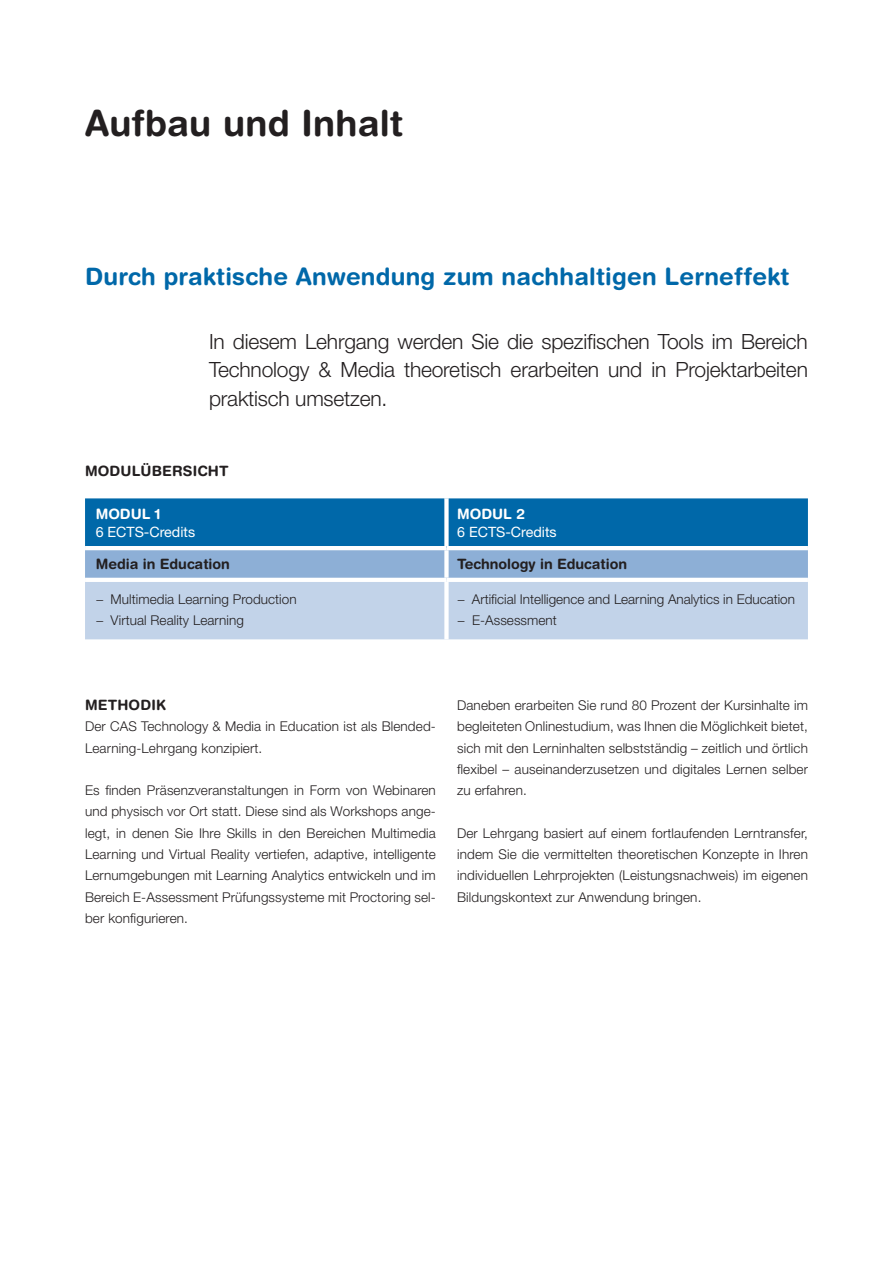
<style>
.page{position:relative;width:893px;height:1263px;background:#fff}
.page>*{position:absolute;margin:0;border:0;box-sizing:border-box;transform-origin:0 0}
.t1{font:700 36px "Helvetica Rounded LT Std";letter-spacing:.005em;color:#231f20}
.t2{font:700 24px "Helvetica Rounded LT Std";letter-spacing:.01em;color:#0068a9}
.t3{font:300 21px/28.5px "Helvetica Neue LT Pro";letter-spacing:-.01em;color:#231f20;text-align:justify}
.t4{font:700 14.25px "Helvetica Rounded LT Std";color:#231f20}
.t5{font:14.25px "Helvetica Neue LT Pro";color:#fff}
.t6{font:700 14.25px "Helvetica Rounded LT Std";color:#fff}
.t7{font:300 13.5px/21.3px "Helvetica Neue LT Pro";letter-spacing:.01em;color:#231f20}
</style>
<div class="page">
<svg style="left:85px;top:498px;width:723px;height:141px;background:#72a5ce"></svg>
<div style="left:444px;top:498px;width:5px;height:48px;background:#fff"></div>
<hr style="left:85px;top:546px;width:361px;height:4px;background:#fff">
<hr style="left:446px;top:546px;width:362px;height:4px;background:#fff">
<div style="left:444px;top:550px;width:5px;height:28px;background:#fff"></div>
<hr style="left:85px;top:578px;width:361px;height:4px;background:#fff">
<hr style="left:446px;top:578px;width:362px;height:4px;background:#fff">
<div style="left:444px;top:582px;width:5px;height:57px;background:#fff"></div>
<h1 class="t1" style="left:85px;top:101px;width:320px">Aufbau und Inhalt</h1>
<h2 class="t2" style="left:85px;top:262px;width:706px">Durch praktische Anwendung zum nachhaltigen Lerneffekt</h2>
<h3 class="t3" style="left:209px;top:327px;width:600px">In diesem Lehrgang werden Sie die spezifischen Tools im Bereich Technology &amp; Media theoretisch erarbeiten und in Projektarbeiten praktisch umsetzen.</h3>
<p class="t4" style="left:85px;top:462px;width:145px">MODULÜBERSICHT</p>
<p class="t6" style="left:96px;top:506px;width:67px">MODUL 1</p>
<p class="t5" style="left:96px;top:524px;width:101px">6 ECTS-Credits</p>
<p class="t6" style="left:457px;top:506px;width:69px">MODUL 2</p>
<p class="t5" style="left:457px;top:524px;width:101px">6 ECTS-Credits</p>
<p class="t4" style="left:96px;top:555px;width:136px">Media in Education</p>
<p class="t4" style="left:457px;top:555px;width:172px">Technology in Education</p>
<p class="t7" style="left:96px;top:588px;width:202px">− Multimedia Learning Production − Virtual Reality Learning</p>
<p class="t7" style="left:457px;top:588px;width:339px">− Artificial Intelligence and Learning Analytics in Education − E-Assessment</p>
<p class="t4" style="left:85px;top:696px;width:82px">METHODIK</p>
<p class="t7" style="left:85px;top:716px;width:352px">Der CAS Technology &amp; Media in Education ist als Blended-<br>Learning-Lehrgang konzipiert.</p>
<p class="t7" style="left:85px;top:779px;width:352px;text-align:justify">Es finden Präsenzveranstaltungen in Form von Webinaren und physisch vor Ort statt. Diese sind als Workshops ange&shy;legt, in denen Sie Ihre Skills in den Bereichen Multimedia Learning und Virtual Reality vertiefen, adaptive, intelligente Lernumgebungen mit Learning Analytics entwickeln und im Bereich E-Assessment Prüfungssysteme mit Proctoring sel&shy;ber konfigurieren.</p>
<p class="t7" style="left:457px;top:694px;width:352px;text-align:justify">Daneben erarbeiten Sie rund 80 Prozent der Kursinhalte im begleiteten Onlinestudium, was Ihnen die Möglichkeit bietet, sich mit den Lerninhalten selbstständig – zeitlich und örtlich flexibel – auseinanderzusetzen und digitales Lernen selber zu erfahren.</p>
<p class="t7" style="left:457px;top:822px;width:352px;text-align:justify">Der Lehrgang basiert auf einem fortlaufenden Lerntransfer, indem Sie die vermittelten theoretischen Konzepte in Ihren individuellen Lehrprojekten (Leistungsnachweis) im eigenen Bildungskontext zur Anwendung bringen.</p>
</div>
